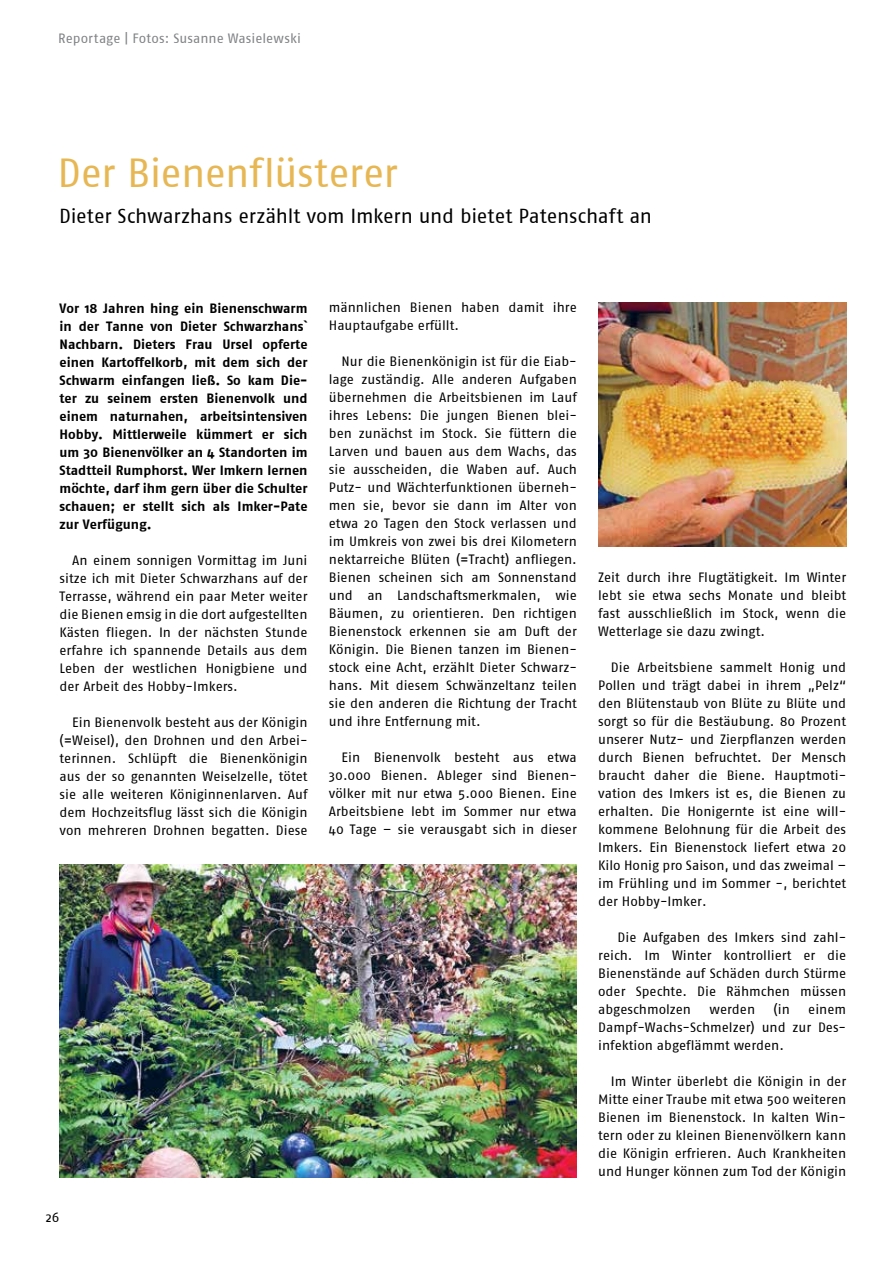
<style>
.page{position:relative;width:893px;height:1263px;background:#fff}
.page>*{position:absolute;margin:0;border:0;box-sizing:border-box;transform-origin:0 0}
.t1{font:40.5px "Fago No Regular Roman";letter-spacing:-.02em;color:#e7b754}
.t2{font:20.25px "Fago No Regular Roman";letter-spacing:-.01em;color:#000}
.t3{font:13.5px/18px "Fago No Regular Roman";color:#000;text-align:justify}
.t4{font:13.5px/18px "Fago No Bold Roman";color:#000;text-align:justify}
.t5{font:13.5px "Fago No Regular Roman";letter-spacing:.005em;color:#808285}
</style>
<div class="page">
<img style="left:59px;top:865px;width:518px;height:312px">
<img style="left:598px;top:303px;width:248px;height:243px">
<p class="t5" style="left:58px;top:30px;width:244px">Reportage | Fotos: Susanne Wasielewski</p>
<h1 class="t1" style="left:57px;top:149px;width:342px">Der Bienenflüsterer</h1>
<h2 class="t2" style="left:59px;top:204px;width:594px">Dieter Schwarzhans erzählt vom Imkern und bietet Patenschaft an</h2>
<p class="t4" style="left:60px;top:299px;width:250px">Vor 18 Jahren hing ein Bienenschwarm in der Tanne von Dieter Schwarzhans` Nachbarn. Dieters Frau Ursel opferte einen Kartoffelkorb, mit dem sich der Schwarm einfangen ließ. So kam Die&shy;ter zu seinem ersten Bienenvolk und einem naturnahen, arbeitsintensiven Hobby. Mittlerweile kümmert er sich um 30 Bienenvölker an 4 Standorten im Stadtteil Rumphorst. Wer Imkern lernen möchte, darf ihm gern über die Schulter schauen; er stellt sich als Imker-Pate zur Verfügung.</p>
<p class="t3" style="left:60px;top:551px;width:250px;text-indent:13px">An einem sonnigen Vormittag im Juni sitze ich mit Dieter Schwarzhans auf der Terrasse, während ein paar Meter weiter die Bienen emsig in die dort aufgestellten Kästen fliegen. In der nächsten Stunde erfahre ich spannende Details aus dem Leben der westlichen Honigbiene und der Arbeit des Hobby-Imkers.</p>
<p class="t3" style="left:60px;top:713px;width:250px;text-indent:13px">Ein Bienenvolk besteht aus der Königin (=Weisel), den Drohnen und den Arbei&shy;terinnen. Schlüpft die Bienenkönigin aus der so genannten Weiselzelle, tötet sie alle weiteren Königinnenlarven. Auf dem Hochzeitsflug lässt sich die Königin von mehreren Drohnen begatten. Diese</p>
<p class="t3" style="left:329px;top:299px;width:250px">männlichen Bienen haben damit ihre<br>Hauptaufgabe erfüllt.</p>
<p class="t3" style="left:329px;top:353px;width:250px;text-indent:13px">Nur die Bienenkönigin ist für die Eiab&shy;lage zuständig. Alle anderen Aufgaben übernehmen die Arbeitsbienen im Lauf ihres Lebens: Die jungen Bienen blei&shy;ben zunächst im Stock. Sie füttern die Larven und bauen aus dem Wachs, das sie ausscheiden, die Waben auf. Auch Putz- und Wächterfunktionen überneh&shy;men sie, bevor sie dann im Alter von etwa 20 Tagen den Stock verlassen und im Umkreis von zwei bis drei Kilometern nektarreiche Blüten (=Tracht) anfliegen.<br>Bienen scheinen sich am Sonnenstand und an Landschaftsmerkmalen, wie Bäumen, zu orientieren. Den richtigen Bienenstock erkennen sie am Duft der Königin. Die Bienen tanzen im Bienen&shy;stock eine Acht, erzählt Dieter Schwarz&shy;hans. Mit diesem Schwänzeltanz teilen sie den anderen die Richtung der Tracht und ihre Entfernung mit.</p>
<p class="t3" style="left:329px;top:749px;width:250px;text-indent:13px">Ein Bienenvolk besteht aus etwa 30.000 Bienen. Ableger sind Bienen&shy;völker mit nur etwa 5.000 Bienen. Eine Arbeitsbiene lebt im Sommer nur etwa 40 Tage – sie verausgabt sich in dieser</p>
<p class="t3" style="left:46px;top:1208px;width:15px">26</p>
<p class="t3" style="left:598px;top:568px;width:250px">Zeit durch ihre Flugtätigkeit. Im Winter lebt sie etwa sechs Monate und bleibt fast ausschließlich im Stock, wenn die Wetterlage sie dazu zwingt.</p>
<p class="t3" style="left:598px;top:658px;width:250px;text-indent:13px">Die Arbeitsbiene sammelt Honig und Pollen und trägt dabei in ihrem „Pelz“ den Blütenstaub von Blüte zu Blüte und sorgt so für die Bestäubung. 80 Prozent unserer Nutz- und Zierpflanzen werden durch Bienen befruchtet. Der Mensch braucht daher die Biene. Hauptmoti&shy;vation des Imkers ist es, die Bienen zu erhalten. Die Honigernte ist eine will&shy;kommene Belohnung für die Arbeit des Imkers. Ein Bienenstock liefert etwa 20<br>Kilo Honig pro Saison, und das zweimal – im Frühling und im Sommer -, berichtet der Hobby-Imker.</p>
<p class="t3" style="left:598px;top:928px;width:250px;text-indent:19px">Die Aufgaben des Imkers sind zahl&shy;reich. Im Winter kontrolliert er die Bienenstände auf Schäden durch Stürme oder Spechte. Die Rähmchen müssen abgeschmolzen</p>
<p class="t3" style="left:709px;top:1000px;width:47px">werden</p>
<p class="t3" style="left:774px;top:1000px;width:18px">(in</p>
<p class="t3" style="left:598px;top:1000px;width:250px;text-indent:210px">einem Dampf-Wachs-Schmelzer) und zur Des&shy;infektion abgeflämmt werden.</p>
<p class="t3" style="left:598px;top:1072px;width:250px;text-indent:13px">Im Winter überlebt die Königin in der Mitte einer Traube mit etwa 500 weiteren Bienen im Bienenstock. In kalten Win&shy;tern oder zu kleinen Bienenvölkern kann die Königin erfrieren. Auch Krankheiten und Hunger können zum Tod der Königin</p>
</div>
